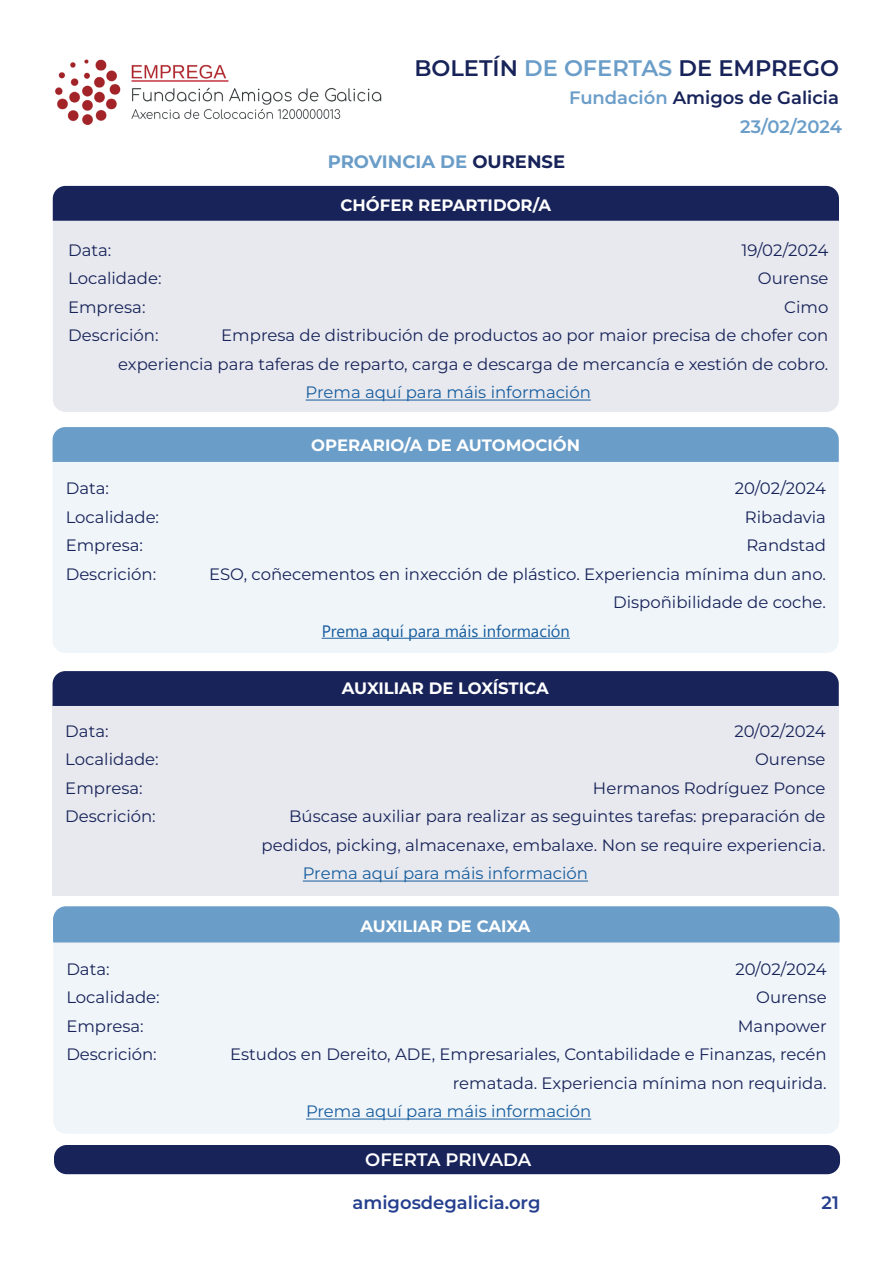
<style>
.page{position:relative;width:893px;height:1263px;background:#fff}
.page>*{position:absolute;margin:0;border:0;box-sizing:border-box;transform-origin:0 0}
.t1{font:600 22.5px "Montserrat";color:#172359}
.t2{font:600 18px/29.5px "Montserrat";color:#6a9dc8;text-align:right}
.t3{font:600 18px "Montserrat";color:#253f8e}
.t4{font:700 18px "Montserrat";color:#6a9dc8}
.t5{font:600 18px "Montserrat";letter-spacing:-.005em;color:#fff}
.t6{font:16.5px/28.5px "Montserrat";color:#172359;text-align:right}
.t7{font:16.5px "Montserrat";color:#175d9e}
.t8{font:700 16.5px "Montserrat";color:#fff}
.t9{font:16.5px "Leelawadee UI";color:#175d9e}
.s1{color:#6a9dc8}
.s2{color:#172359}
</style>
<div class="page">
<img style="left:55px;top:59px;width:327px;height:66px">
<div style="left:53px;top:942px;width:786px;height:192px;background:#f0f5f9"></div>
<div style="left:53px;top:906px;width:786px;height:36px;background:#6a9dc8"></div>
<hr style="left:306px;top:1118px;width:285px;height:1px;background:#175d9e">
<div style="left:54px;top:1145px;width:786px;height:29px;background:#172359;border-radius:13px"></div>
<div style="left:53px;top:221px;width:786px;height:191px;background:#e8e9ee"></div>
<div style="left:53px;top:462px;width:786px;height:191px;background:#f0f5f9"></div>
<div style="left:53px;top:186px;width:786px;height:35px;background:#172359"></div>
<div style="left:53px;top:427px;width:786px;height:35px;background:#6a9dc8"></div>
<hr style="left:306px;top:400px;width:285px;height:1px;background:#175d9e">
<hr style="left:322px;top:638px;width:248px;height:1px;background:#175d9e">
<div style="left:53px;top:671px;width:786px;height:35px;background:#172359"></div>
<div style="left:52px;top:704px;width:786px;height:192px;background:#e8e9ee"></div>
<hr style="left:303px;top:881px;width:285px;height:1px;background:#175d9e">
<h1 class="t1" style="left:414px;top:53px;width:426px">BOLETÍN <span class="s1">DE OFERTAS</span> DE EMPREGO</h1>
<p class="t2" style="left:569px;top:82px;width:274px">Fundación <span class="s2">Amigos de Galicia<br></span>23/02/2024</p>
<p class="t4" style="left:328px;top:150px;width:239px">PROVINCIA DE <span class="s2">OURENSE</span></p>
<p class="t8" style="left:341px;top:194px;width:212px">CHÓFER REPARTIDOR/A</p>
<p class="t6" style="left:68px;top:235px;width:45px">Data:</p>
<p class="t6" style="left:741px;top:235px;width:89px">19/02/2024</p>
<p class="t6" style="left:68px;top:264px;width:95px">Localidade:</p>
<p class="t6" style="left:758px;top:264px;width:72px">Ourense</p>
<p class="t6" style="left:68px;top:292px;width:79px">Empresa:</p>
<p class="t6" style="left:784px;top:292px;width:46px">Cimo</p>
<p class="t6" style="left:68px;top:321px;width:92px">Descrición:</p>
<p class="t6" style="left:118px;top:321px;width:712px">Empresa de distribución de productos ao por maior precisa de chofer con<br>experiencia para taferas de reparto, carga e descarga de mercancía e xestión de cobro.</p>
<p class="t7" style="left:306px;top:382px;width:287px">Prema aquí para máis información</p>
<p class="t8" style="left:311px;top:434px;width:270px">OPERARIO/A DE AUTOMOCIÓN</p>
<p class="t6" style="left:66px;top:474px;width:45px">Data:</p>
<p class="t6" style="left:735px;top:474px;width:93px">20/02/2024</p>
<p class="t6" style="left:66px;top:502px;width:95px">Localidade:</p>
<p class="t6" style="left:745px;top:502px;width:83px">Ribadavia</p>
<p class="t6" style="left:66px;top:531px;width:79px">Empresa:</p>
<p class="t6" style="left:746px;top:531px;width:81px">Randstad</p>
<p class="t6" style="left:66px;top:559px;width:92px">Descrición:</p>
<p class="t6" style="left:209px;top:559px;width:618px">ESO, coñecementos en inxección de plástico. Experiencia mínima dun ano.<br>Dispoñibilidade de coche.</p>
<p class="t9" style="left:322px;top:619px;width:250px">Prema aquí para máis información</p>
<p class="t8" style="left:342px;top:677px;width:208px">AUXILIAR DE LOXÍSTICA</p>
<p class="t6" style="left:65px;top:716px;width:45px">Data:</p>
<p class="t6" style="left:734px;top:716px;width:93px">20/02/2024</p>
<p class="t6" style="left:65px;top:745px;width:95px">Localidade:</p>
<p class="t6" style="left:755px;top:745px;width:72px">Ourense</p>
<p class="t6" style="left:65px;top:773px;width:79px">Empresa:</p>
<p class="t6" style="left:593px;top:773px;width:234px">Hermanos Rodríguez Ponce</p>
<p class="t6" style="left:65px;top:802px;width:92px">Descrición:</p>
<p class="t6" style="left:262px;top:802px;width:565px">Búscase auxiliar para realizar as seguintes tarefas: preparación de pedidos, picking, almacenaxe, embalaxe. Non se require experiencia.</p>
<p class="t7" style="left:303px;top:862px;width:287px">Prema aquí para máis información</p>
<p class="t8" style="left:360px;top:915px;width:171px">AUXILIAR DE CAIXA</p>
<p class="t6" style="left:66px;top:954px;width:45px">Data:</p>
<p class="t6" style="left:735px;top:954px;width:93px">20/02/2024</p>
<p class="t6" style="left:66px;top:983px;width:95px">Localidade:</p>
<p class="t6" style="left:756px;top:983px;width:72px">Ourense</p>
<p class="t6" style="left:66px;top:1011px;width:79px">Empresa:</p>
<p class="t6" style="left:738px;top:1011px;width:90px">Manpower</p>
<p class="t6" style="left:66px;top:1040px;width:92px">Descrición:</p>
<p class="t6" style="left:230px;top:1040px;width:598px">Estudos en Dereito, ADE, Empresariales, Contabilidade e Finanzas, recén rematada. Experiencia mínima non requirida.</p>
<p class="t7" style="left:306px;top:1100px;width:287px">Prema aquí para máis información</p>
<p class="t5" style="left:365px;top:1148px;width:168px">OFERTA PRIVADA</p>
<p class="t3" style="left:352px;top:1190px;width:190px">amigosdegalicia.org</p>
<p class="t3" style="left:822px;top:1190px;width:19px">21</p>
</div>
